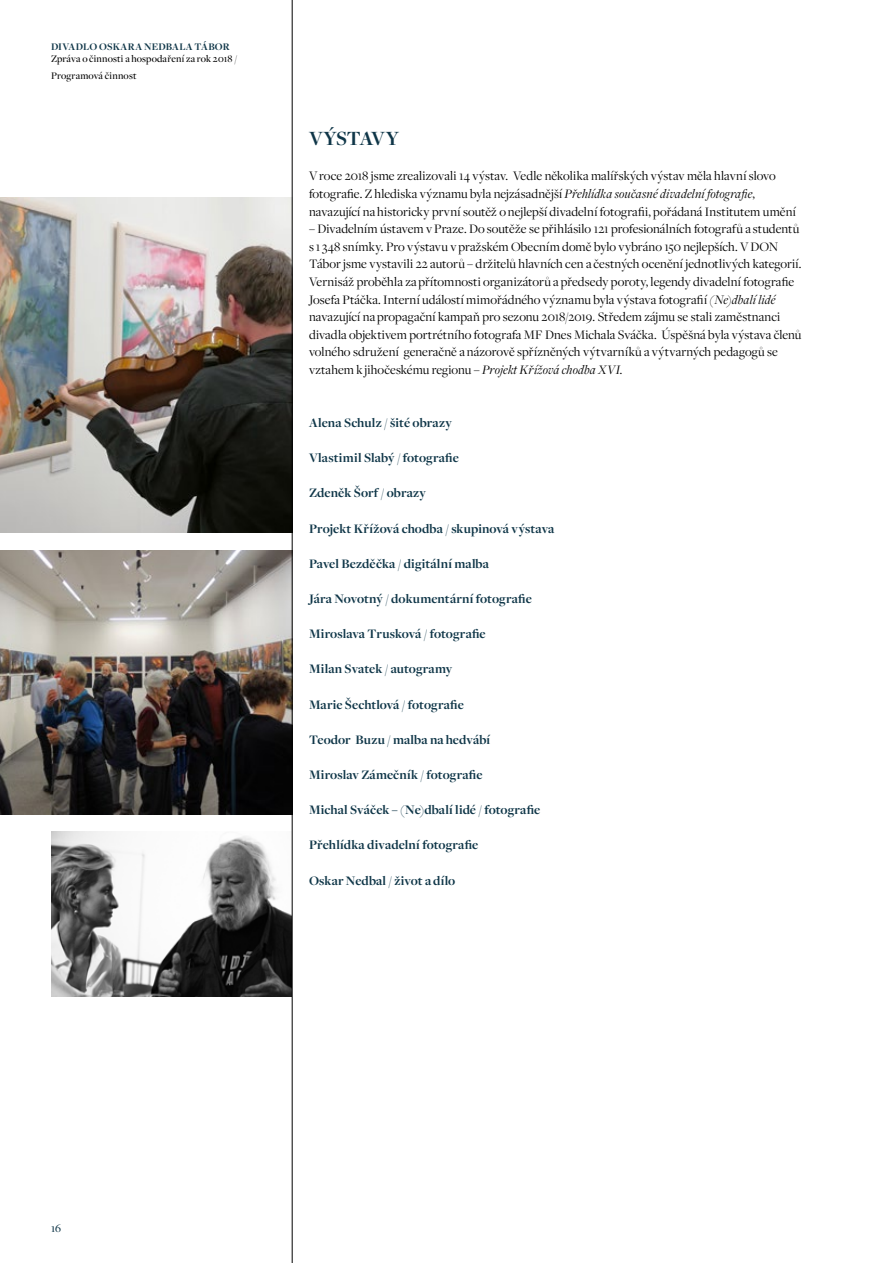
<style>
.page{position:relative;width:893px;height:1263px;background:#fff}
.page>*{position:absolute;margin:0;border:0;box-sizing:border-box;transform-origin:0 0}
.t1{font:700 21px "Freight Disp Pro";letter-spacing:-.025em;color:#0f3648}
.t2{font:13.5px/17.5px "Freight Disp Pro";letter-spacing:.005em;color:#000}
.t3{font:700 13.5px "Freight Disp Pro";letter-spacing:.005em;color:#0f3648}
.t4{font:500 12px "Freight Disp Pro";color:#0f3648}
.t5{font:500 10.5px/16.8px "Freight Disp Pro";letter-spacing:.015em;color:#000}
.t6{font:700 10.5px "Freight Disp Pro";letter-spacing:.015em;color:#0f3648}
.s1{font-style:italic}
</style>
<div class="page">
<img style="left:0;top:198px;width:292px;height:334px">
<img style="left:0;top:550px;width:292px;height:264px">
<img style="left:51px;top:832px;width:241px;height:164px">
<hr style="left:292px;top:0;width:1px;height:1263px;background:#000">
<p class="t6" style="left:51px;top:39px;width:180px">DIVADLO OSKARA NEDBALA TÁBOR</p>
<p class="t5" style="left:51px;top:50px;width:188px">Zpráva o činnosti a hospodaření za rok 2018 /<br>Programová činnost</p>
<h1 class="t1" style="left:309px;top:125px;width:92px">VÝSTAVY</h1>
<p class="t2" style="left:309px;top:167px;width:488px">V roce 2018 jsme zrealizovali 14 výstav. Vedle několika malířských výstav měla hlavní slovo fotografie. Z hlediska významu byla nejzásadnější <span class="s1">Přehlídka současné divadelní fotografie</span>, navazující na historicky první soutěž o nejlepší divadelní fotografii, pořádaná Institutem umění</p>
<p class="t2" style="left:309px;top:220px;width:494px">– Divadelním ústavem v Praze. Do soutěže se přihlásilo 121 profesionálních fotografů a studentů s 1 348 snímky. Pro výstavu v pražském Obecním domě bylo vybráno 150 nejlepších. V DON Tábor jsme vystavili 22 autorů – držitelů hlavních cen a čestných ocenění jednotlivých kategorií.<br>Vernisáž proběhla za přítomnosti organizátorů a předsedy poroty, legendy divadelní fotografie Josefa Ptáčka. Interní událostí mimořádného významu byla výstava fotografií <span class="s1">(Ne)dbalí lidé </span>navazující na propagační kampaň pro sezonu 2018/2019. Středem zájmu se stali zaměstnanci divadla objektivem portrétního fotografa MF Dnes Michala Sváčka. Úspěšná byla výstava členů volného sdružení generačně a názorově spřízněných výtvarníků a výtvarných pedagogů se vztahem k jihočeskému regionu – <span class="s1">Projekt Křížová chodba XVI.</span></p>
<p class="t3" style="left:309px;top:414px;width:144px">Alena Schulz / šité obrazy</p>
<p class="t3" style="left:309px;top:449px;width:151px">Vlastimil Slabý / fotografie</p>
<p class="t3" style="left:309px;top:484px;width:119px">Zdeněk Šorf / obrazy</p>
<p class="t3" style="left:309px;top:519px;width:247px">Projekt Křížová chodba / skupinová výstava</p>
<p class="t3" style="left:309px;top:554px;width:182px">Pavel Bezděčka / digitální malba</p>
<p class="t3" style="left:309px;top:590px;width:224px">Jára Novotný / dokumentární fotografie</p>
<p class="t3" style="left:309px;top:625px;width:178px">Miroslava Trusková / fotografie</p>
<p class="t3" style="left:309px;top:660px;width:145px">Milan Svatek / autogramy</p>
<p class="t3" style="left:309px;top:695px;width:156px">Marie Šechtlová / fotografie</p>
<p class="t3" style="left:309px;top:730px;width:183px">Teodor Buzu / malba na hedvábí</p>
<p class="t3" style="left:309px;top:766px;width:175px">Miroslav Zámečník / fotografie</p>
<p class="t3" style="left:309px;top:801px;width:233px">Michal Sváček – (Ne)dbalí lidé / fotografie</p>
<p class="t3" style="left:309px;top:836px;width:171px">Přehlídka divadelní fotografie</p>
<p class="t3" style="left:309px;top:871px;width:148px">Oskar Nedbal / život a dílo</p>
<p class="t4" style="left:51px;top:1220px;width:12px">16</p>
</div>
